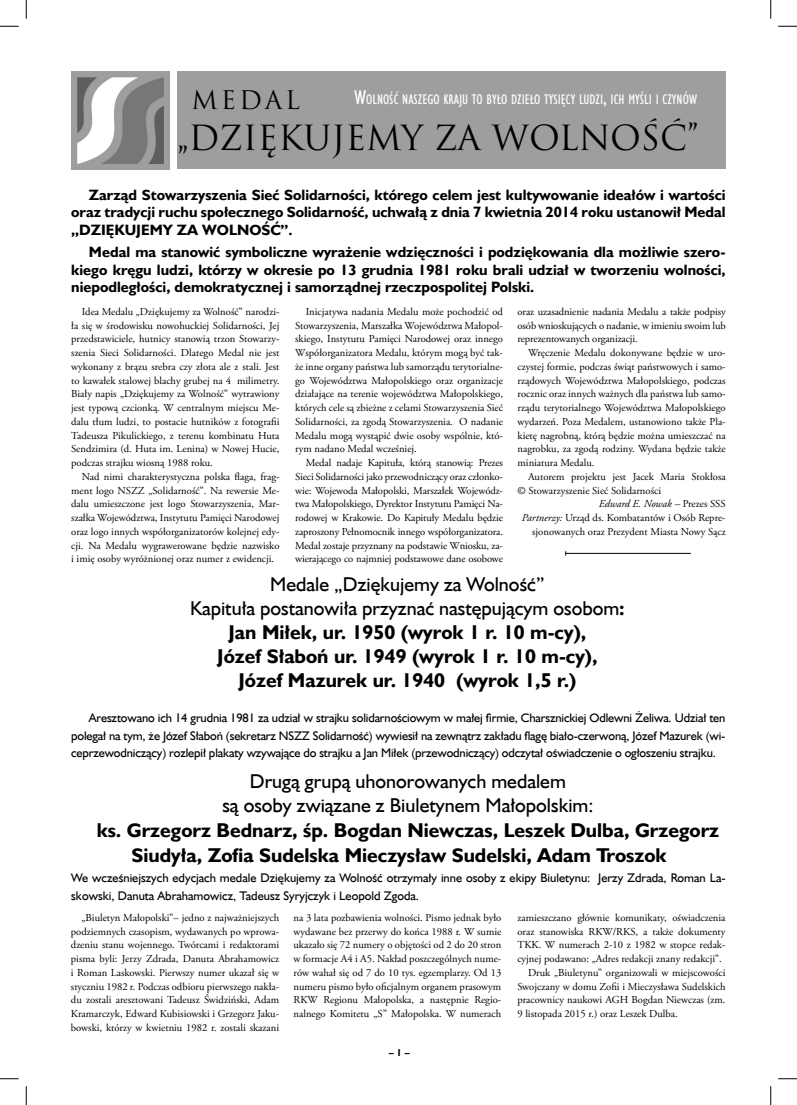
<style>
.page{position:relative;width:797px;height:1105px;background:#fff}
.page>*{position:absolute;margin:0;border:0;box-sizing:border-box;transform-origin:0 0}
.tutul{font:33.75px "Trajan Pro";color:#000}
.tutul-2{font:25px "Trajan Pro";letter-spacing:.12em;color:#000}
.lead_ok{font:700 20px/25px "Humanst 521 EU";color:#000}
.lead_ok-2{font:20px "Humanst 521 EU";color:#000}
.lead_ok-3{font:700 15px/17.5px "Humanst 521 EU";color:#000;text-align:justify}
.podtytuł_2{font:14px "Humanst 521 Cn EU";color:#fff}
.lead_ok-4{font:12.5px/17.5px "Humanst 521 EU";color:#000;text-align:justify}
.txt{font:10.62px/13.8px "Adobe Garamond Pro";color:#000;text-align:justify}
.t1{font:700 10px "Humanst 521 EU";color:#000}
.s1{font-size:20px}
.s2{font-style:italic}
.s3{font-weight:700}
</style>
<div class="page">
<div style="left:177px;top:71px;width:548px;height:98px;background:#9e9e9e"></div>
<img style="left:71px;top:71px;width:98px;height:98px">
<hr style="left:565px;top:553px;width:126px;height:1px;background:#000">
<svg style="left:0;top:25px;width:19px;height:2px"></svg>
<svg style="left:778px;top:25px;width:19px;height:2px"></svg>
<svg style="left:0;top:1078px;width:19px;height:1px"></svg>
<svg style="left:778px;top:1078px;width:19px;height:1px"></svg>
<svg style="left:25px;top:0;width:2px;height:19px"></svg>
<svg style="left:25px;top:1086px;width:2px;height:19px"></svg>
<svg style="left:770px;top:0;width:1px;height:19px"></svg>
<svg style="left:770px;top:1086px;width:1px;height:19px"></svg>
<p class="podtytuł_2" style="left:354px;top:91px;width:344px"><span class="s1">W</span>OLNOŚĆ NASZEGO KRAJU TO BYŁO DZIEŁO TYSIĘCY LUDZI<span class="s1">,</span> ICH MYŚLI I CZYNÓW</p>
<p class="tutul-2" style="left:191px;top:84px;width:110px">MEDAL</p>
<p class="tutul" style="left:177px;top:116px;width:522px">„DZIĘKUJEMY ZA WOLNOŚĆ”</p>
<p class="lead_ok-3" style="left:71px;top:186px;width:656px;text-indent:18px">Zarząd Stowarzyszenia Sieć Solidarności, którego celem jest kultywowanie ideałów i wartości oraz tradycji ruchu społecznego Solidarność, uchwałą z dnia 7 kwietnia 2014 roku ustanowił Medal „DZIĘKUJEMY ZA WOLNOŚĆ”.</p>
<p class="lead_ok-3" style="left:71px;top:244px;width:656px;text-indent:18px">Medal ma stanowić symboliczne wyrażenie wdzięczności i podziękowania dla możliwie szero&shy;kiego kręgu ludzi, którzy w okresie po 13 grudnia 1981 roku brali udział w tworzeniu wolności, niepodległości, demokratycznej i samorządnej rzeczpospolitej Polski.</p>
<p class="txt" style="left:71px;top:305px;width:210px;text-indent:11px">Idea Medalu „Dziękujemy za Wolność” narodzi&shy;ła się w środowisku nowohuckiej Solidarności, Jej przedstawiciele, hutnicy stanowią trzon Stowarzy&shy;szenia Sieci Solidarności. Dlatego Medal nie jest wykonany z brązu srebra czy złota ale z stali. Jest to kawałek stalowej blachy grubej na 4 milimetry.<br>Biały napis „Dziękujemy za Wolność” wytrawiony jest typową czcionką. W centralnym miejscu Me&shy;dalu tłum ludzi, to postacie hutników z fotografii Tadeusza Pikulickiego, z terenu kombinatu Huta Sendzimira (d. Huta im. Lenina) w Nowej Hucie, podczas strajku wiosną 1988 roku.</p>
<p class="txt" style="left:71px;top:470px;width:210px;text-indent:11px">Nad nimi charakterystyczna polska flaga, frag&shy;ment logo NSZZ „Solidarność”. Na rewersie Me&shy;dalu umieszczone jest logo Stowarzyszenia, Mar&shy;szałka Województwa, Instytutu Pamięci Narodowej oraz logo innych współorganizatorów kolejnej edy&shy;cji. Na Medalu wygrawerowane będzie nazwisko i imię osoby wyróżnionej oraz numer z ewidencji.</p>
<p class="txt" style="left:295px;top:305px;width:209px;text-indent:11px">Inicjatywa nadania Medalu może pochodzić od Stowarzyszenia, Marszałka Województwa Małopol&shy;skiego, Instytutu Pamięci Narodowej oraz innego Współorganizatora Medalu, którym mogą być tak&shy;że inne organy państwa lub samorządu terytorialne&shy;go Województwa Małopolskiego oraz organizacje działające na terenie województwa Małopolskiego, których cele są zbieżne z celami Stowarzyszenia Sieć Solidarności, za zgodą Stowarzyszenia. O nadanie Medalu mogą wystąpić dwie osoby wspólnie, któ&shy;rym nadano Medal wcześniej.</p>
<p class="txt" style="left:295px;top:456px;width:209px;text-indent:11px">Medal nadaje Kapituła, którą stanowią: Prezes Sieci Solidarności jako przewodniczący oraz członko&shy;wie: Wojewoda Małopolski, Marszałek Wojewódz&shy;twa Małopolskiego, Dyrektor Instytutu Pamięci Na&shy;rodowej w Krakowie. Do Kapituły Medalu będzie zaproszony Pełnomocnik innego współorganizatora.<br>Medal zostaje przyznany na podstawie Wniosku, za&shy;wierającego co najmniej podstawowe dane osobowe</p>
<p class="txt" style="left:517px;top:305px;width:210px">oraz uzasadnienie nadania Medalu a także podpisy osób wnioskujących o nadanie, w imieniu swoim lub reprezentowanych organizacji.</p>
<p class="txt" style="left:517px;top:346px;width:210px;text-indent:11px">Wręczenie Medalu dokonywane będzie w uro&shy;czystej formie, podczas świąt państwowych i samo&shy;rządowych Województwa Małopolskiego, podczas rocznic oraz innych ważnych dla państwa lub samo&shy;rządu terytorialnego Województwa Małopolskiego wydarzeń. Poza Medalem, ustanowiono także Pla&shy;kietę nagrobną, którą będzie można umieszczać na nagrobku, za zgodą rodziny. Wydana będzie także miniatura Medalu.</p>
<p class="txt" style="left:517px;top:470px;width:210px;text-indent:11px">Autorem projektu jest Jacek Maria Stokłosa © Stowarzyszenie Sieć Solidarności</p>
<p class="txt" style="left:522px;top:497px;width:205px;text-align:right"><span class="s2">Edward E. Nowak –</span> Prezes SSS<br><span class="s2">Partnerzy:</span> Urząd ds. Kombatantów i Osób Repre&shy;sjonowanych oraz Prezydent Miasta Nowy Sącz</p>
<p class="lead_ok-2" style="left:270px;top:572px;width:276px">Medale „Dziękujemy za Wolność”</p>
<p class="lead_ok-2" style="left:190px;top:596px;width:436px">Kapituła postanowiła przyznać następującym osobom<span class="s3">:</span></p>
<p class="lead_ok" style="left:228px;top:621px;width:359px">Jan Miłek, ur. 1950 (wyrok 1 r. 10 m-cy),</p>
<p class="lead_ok" style="left:217px;top:645px;width:382px">Józef Słaboń ur. 1949 (wyrok 1 r. 10 m-cy),</p>
<p class="lead_ok" style="left:238px;top:669px;width:339px">Józef Mazurek ur. 1940 (wyrok 1,5 r.)</p>
<p class="lead_ok-4" style="left:71px;top:709px;width:656px;text-indent:18px">Aresztowano ich 14 grudnia 1981 za udział w strajku solidarnościowym w małej firmie, Charsznickiej Odlewni Żeliwa. Udział ten polegał na tym, że Józef Słaboń (sekretarz NSZZ Solidarność) wywiesił na zewnątrz zakładu flagę biało-czerwoną, Józef Mazurek (wi&shy;ceprzewodniczący) rozlepił plakaty wzywające do strajku a Jan Miłek (przewodniczący) odczytał oświadczenie o ogłoszeniu strajku.</p>
<p class="lead_ok-2" style="left:250px;top:769px;width:317px">Drugą grupą uhonorowanych medalem</p>
<p class="lead_ok-2" style="left:222px;top:793px;width:372px">są osoby związane z Biuletynem Małopolskim:</p>
<p class="lead_ok" style="left:131px;top:818px;width:589px;text-indent:-35px">ks. Grzegorz Bednarz, śp. Bogdan Niewczas, Leszek Dulba, Grzegorz<br>Siudyła, Zofia Sudelska Mieczysław Sudelski, Adam Troszok</p>
<p class="lead_ok-4" style="left:71px;top:869px;width:656px">We wcześniejszych edycjach medale Dziękujemy za Wolność otrzymały inne osoby z ekipy Biuletynu: Jerzy Zdrada, Roman La&shy;skowski, Danuta Abrahamowicz, Tadeusz Syryjczyk i Leopold Zgoda.</p>
<p class="txt" style="left:71px;top:911px;width:210px;text-indent:11px">„Biuletyn Małopolski”– jedno z najważniejszych podziemnych czasopism, wydawanych po wprowa&shy;dzeniu stanu wojennego. Twórcami i redaktorami pisma byli: Jerzy Zdrada, Danuta Abrahamowicz i Roman Laskowski. Pierwszy numer ukazał się w styczniu 1982 r. Podczas odbioru pierwszego nakła&shy;du zostali aresztowani Tadeusz Świdziński, Adam Kramarczyk, Edward Kubisiowski i Grzegorz Jaku&shy;bowski, którzy w kwietniu 1982 r. zostali skazani</p>
<p class="txt" style="left:293px;top:911px;width:209px">na 3 lata pozbawienia wolności. Pismo jednak było wydawane bez przerwy do końca 1988 r. W sumie ukazało się 72 numery o objętości od 2 do 20 stron w formacje A4 i A5. Nakład poszczególnych nume&shy;rów wahał się od 7 do 10 tys. egzemplarzy. Od 13 numeru pismo było oficjalnym organem prasowym RKW Regionu Małopolska, a następnie Regio&shy;nalnego Komitetu „S” Małopolska. W numerach</p>
<p class="txt" style="left:517px;top:911px;width:210px">zamieszczano głównie komunikaty, oświadczenia oraz stanowiska RKW/RKS, a także dokumenty TKK. W numerach 2-10 z 1982 w stopce redak&shy;cyjnej podawano: „Adres redakcji znany redakcji”.</p>
<p class="txt" style="left:517px;top:966px;width:210px;text-indent:11px">Druk „Biuletynu” organizowali w miejscowości Swojczany w domu Zofii i Mieczysława Sudelskich pracownicy naukowi AGH Bogdan Niewczas (zm.<br>9 listopada 2015 r.) oraz Leszek Dulba.</p>
<p class="t1" style="left:389px;top:1047px;width:22px">– 1 –</p>
</div>
